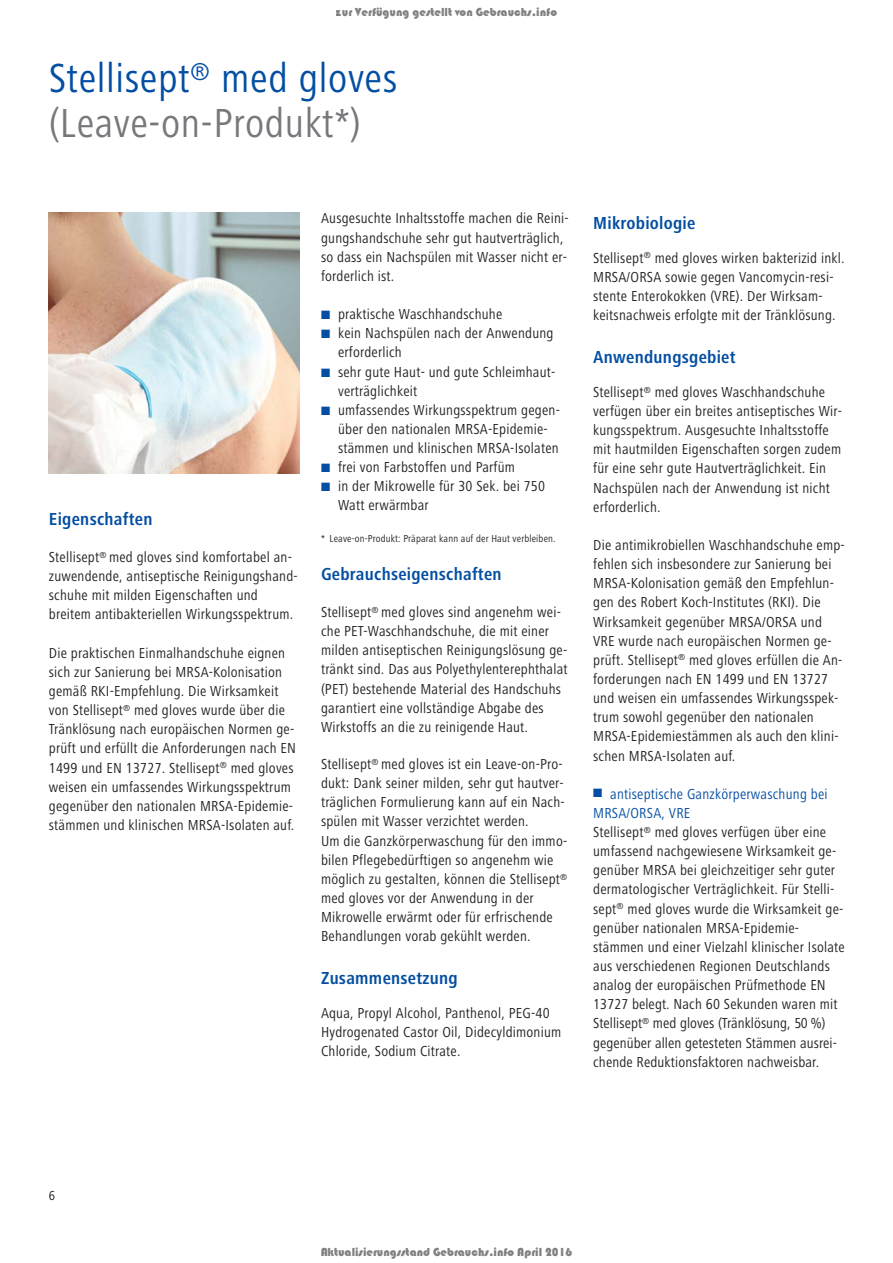
<style>
.page{position:relative;width:893px;height:1263px;background:#fff}
.page>*{position:absolute;margin:0;border:0;box-sizing:border-box;transform-origin:0 0}
.t1{font:42px/45px "Hartmann";letter-spacing:.015em;color:#034ea2}
.t2{font:700 18px "Hartmann";letter-spacing:.015em;color:#034ea2}
.t3{font:15px/19.2px "Hartmann";letter-spacing:.015em;color:#231f20}
.t4{font:13.5px "Hartmann";color:#231f20}
.t5{font:12px "Bauhaus 93";color:rgb(0 0 0/.5)}
.t6{font:10.5px "Hartmann";letter-spacing:.015em;color:#231f20}
.s1{color:#77787b}
.s2{color:#034ea2}
</style>
<div class="page">
<img style="left:49px;top:213px;width:251px;height:260px">
<p class="t5" style="left:336px;top:6px;width:223px">zur Verfügung gestellt von Gebrauchs.info</p>
<h1 class="t1" style="left:49px;top:59px;width:350px">Stellisept<sup>®</sup> med gloves <span class="s1">(Leave-on-Produkt*)</span></h1>
<p class="t2" style="left:49px;top:512px;width:105px">Eigenschaften</p>
<p class="t3" style="left:49px;top:549px;width:250px">Stellisept<sup>®</sup> med gloves sind komfortabel an&shy;zuwendende, antiseptische Reinigungshand&shy;schuhe mit milden Eigenschaften und breitem antibakteriellen Wirkungsspektrum.</p>
<p class="t3" style="left:49px;top:644px;width:249px">Die praktischen Einmalhandschuhe eignen sich zur Sanierung bei MRSA-Kolonisation gemäß RKI-Empfehlung. Die Wirksamkeit von Stellisept<sup>®</sup> med gloves wurde über die Tränklösung nach europäischen Normen ge&shy;prüft und erfüllt die Anforderungen nach EN 1499 und EN 13727. Stellisept<sup>®</sup> med gloves weisen ein umfassendes Wirkungsspektrum gegenüber den nationalen MRSA-Epidemie&shy;stämmen und klinischen MRSA-Isolaten auf.</p>
<p class="t3" style="left:321px;top:210px;width:249px">Ausgesuchte Inhaltsstoffe machen die Reini&shy;gungshandschuhe sehr gut hautverträglich, so dass ein Nachspülen mit Wasser nicht er&shy;forderlich ist.</p>
<p class="t3" style="left:321px;top:306px;width:183px"><span class="s2">■</span> praktische Waschhandschuhe</p>
<p class="t3" style="left:338px;top:325px;width:217px;text-indent:-17px"><span class="s2">■</span> kein Nachspülen nach der Anwendung erforderlich</p>
<p class="t3" style="left:338px;top:363px;width:219px;text-indent:-17px"><span class="s2">■</span> sehr gute Haut- und gute Schleimhaut&shy;verträglichkeit</p>
<p class="t3" style="left:338px;top:401px;width:223px;text-indent:-17px"><span class="s2">■</span> umfassendes Wirkungsspektrum gegen&shy;über den nationalen MRSA-Epidemie&shy;stämmen und klinischen MRSA-Isolaten</p>
<p class="t3" style="left:321px;top:459px;width:195px"><span class="s2">■</span> frei von Farbstoffen und Parfüm</p>
<p class="t3" style="left:338px;top:478px;width:209px;text-indent:-17px"><span class="s2">■</span> in der Mikrowelle für 30 Sek. bei 750<br>Watt erwärmbar</p>
<p class="t6" style="left:321px;top:534px;width:236px">* Leave-on-Produkt: Präparat kann auf der Haut verbleiben.</p>
<p class="t2" style="left:321px;top:567px;width:182px">Gebrauchseigenschaften</p>
<p class="t3" style="left:321px;top:604px;width:248px">Stellisept<sup>®</sup> med gloves sind angenehm wei&shy;che PET-Waschhandschuhe, die mit einer milden antiseptischen Reinigungslösung ge&shy;tränkt sind. Das aus Polyethylenterephthalat (PET) bestehende Material des Handschuhs garantiert eine vollständige Abgabe des Wirkstoffs an die zu reinigende Haut.</p>
<p class="t3" style="left:321px;top:756px;width:248px">Stellisept<sup>®</sup> med gloves ist ein Leave-on-Pro&shy;dukt: Dank seiner milden, sehr gut hautver&shy;träglichen Formulierung kann auf ein Nach&shy;spülen mit Wasser verzichtet werden.<br>Um die Ganzkörperwaschung für den immo&shy;bilen Pflegebedürftigen so angenehm wie möglich zu gestalten, können die Stellisept<sup>® </sup>med gloves vor der Anwendung in der Mikrowelle erwärmt oder für erfrischende Behandlungen vorab gekühlt werden.</p>
<p class="t2" style="left:321px;top:971px;width:138px">Zusammensetzung</p>
<p class="t3" style="left:321px;top:1005px;width:242px">Aqua, Propyl Alcohol, Panthenol, PEG-40<br>Hydrogenated Castor Oil, Didecyldimonium<br>Chloride, Sodium Citrate.</p>
<p class="t2" style="left:593px;top:216px;width:104px">Mikrobiologie</p>
<p class="t3" style="left:593px;top:249px;width:253px">Stellisept<sup>®</sup> med gloves wirken bakterizid inkl.<br>MRSA/ORSA sowie gegen Vancomycin-resi&shy;stente Enterokokken (VRE). Der Wirksam&shy;keitsnachweis erfolgte mit der Tränklösung.</p>
<p class="t2" style="left:593px;top:350px;width:144px">Anwendungsgebiet</p>
<p class="t3" style="left:593px;top:384px;width:250px">Stellisept<sup>®</sup> med gloves Waschhandschuhe verfügen über ein breites antiseptisches Wir&shy;kungsspektrum. Ausgesuchte Inhaltsstoffe mit hautmilden Eigenschaften sorgen zudem für eine sehr gute Hautverträglichkeit. Ein Nachspülen nach der Anwendung ist nicht erforderlich.</p>
<p class="t3" style="left:593px;top:537px;width:253px">Die antimikrobiellen Waschhandschuhe emp&shy;fehlen sich insbesondere zur Sanierung bei MRSA-Kolonisation gemäß den Empfehlun&shy;gen des Robert Koch-Institutes (RKI). Die Wirksamkeit gegenüber MRSA/ORSA und VRE wurde nach europäischen Normen ge&shy;prüft. Stellisept<sup>®</sup> med gloves erfüllen die An&shy;forderungen nach EN 1499 und EN 13727 und weisen ein umfassendes Wirkungsspek&shy;trum sowohl gegenüber den nationalen MRSA-Epidemiestämmen als auch den klini&shy;schen MRSA-Isolaten auf.</p>
<p class="t3" style="left:593px;top:785px;width:253px"><span class="s2">■ antiseptische Ganzkörperwaschung bei MRSA/ORSA, VRE<br></span>Stellisept<sup>®</sup> med gloves verfügen über eine umfassend nachgewiesene Wirksamkeit ge&shy;genüber MRSA bei gleichzeitiger sehr guter dermatologischer Verträglichkeit. Für Stelli&shy;sept<sup>®</sup> med gloves wurde die Wirksamkeit ge&shy;genüber nationalen MRSA-Epidemie&shy;stämmen und einer Vielzahl klinischer Isolate aus verschiedenen Regionen Deutschlands analog der europäischen Prüfmethode EN 13727 belegt. Nach 60 Sekunden waren mit Stellisept<sup>®</sup> med gloves (Tränklösung, 50 %) gegenüber allen getesteten Stämmen ausrei&shy;chende Reduktionsfaktoren nachweisbar.</p>
<p class="t4" style="left:49px;top:1191px;width:8px">6</p>
<p class="t5" style="left:321px;top:1245px;width:253px">Aktualisierungsstand Gebrauchs.info April 2016</p>
</div>
